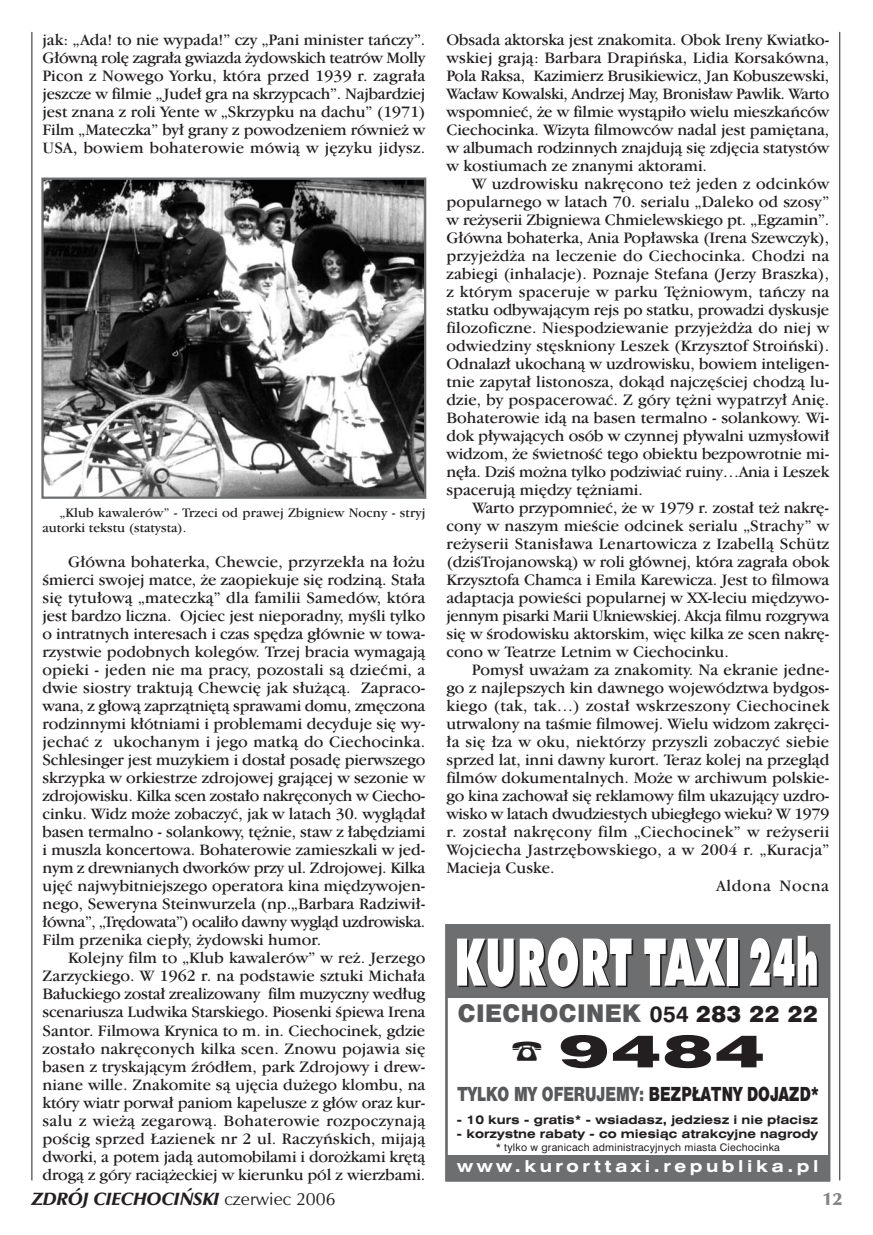
<style>
.page{position:relative;width:873px;height:1235px;background:#fff}
.page>*{position:absolute;margin:0;border:0;box-sizing:border-box;transform-origin:0 0}
.t1{font:900 45px "Swiss 721 PL";color:#231f20;scale:1.7 1}
.t2{font:22.5px "Swiss 721 PL Black No 2";letter-spacing:.02em;color:#58595b}
.t3{font:18px "Swiss 721 PL Black No 2";color:#58595b;scale:.78 1}
.t4{font:italic 900 18px "Zapf Humanist 601 PL";color:#231f20}
.t5{font:900 18px "Zapf Humanist 601 PL";color:#808284}
.t6{font:16.5px/18px "Garamond ITCPL";color:#231f20;text-align:justify}
.t7{font:16.5px "Garamond ITCPL";letter-spacing:.02em;color:#231f20}
.t8{font:16.5px "Garamond ITCPL";letter-spacing:-.02em;color:#231f20}
.t9{font:700 expanded 16.5px "Swiss 721 PL";letter-spacing:.22em;color:#fff}
.t10{font:16.5px "Garamond ITCPL";letter-spacing:.04em;color:#231f20}
.t11{font:13.5px/15px "Garamond ITCPL";letter-spacing:.01em;color:#231f20}
.t12{font:700 expanded 12px "Swiss 721 PL";color:#231f20}
.t13{font:10.5px "Swiss 721 PL";letter-spacing:.02em;color:#231f20}
.s1{font-family:"Swiss 721 PL";font-weight:700;color:#231f20}
.s2{font-family:"Swiss 721 PL";font-weight:900;color:#231f20}
.s3{color:#231f20}
.s4{font-weight:400;font-style:normal}
</style>
<div class="page">
<hr style="left:840px;top:32px;width:1px;height:1148px;background:#231f20">
<hr style="left:32px;top:32px;width:1px;height:1148px;background:#231f20">
<img style="left:44px;top:180px;width:379px;height:316px">
<div style="left:41px;top:177px;width:385px;height:322px;border:2px solid #6c6e70"></div>
<div style="left:446px;top:1154px;width:383px;height:26px;background:#6c6e70"></div>
<div style="left:446px;top:925px;width:383px;height:72px;background:#6c6e70"></div>
<div style="left:445px;top:924px;width:385px;height:257px;border:2px solid #6c6e70"></div>
<svg style="left:457px;top:937px;width:176px;height:51px"></svg>
<svg style="left:749px;top:935px;width:70px;height:52px"></svg>
<div style="left:729px;top:940px;width:10px;height:47px;background:#fff"></div>
<svg style="left:644px;top:938px;width:83px;height:49px"></svg>
<div style="left:727px;top:938px;width:11px;height:47px;background:#fff"></div>
<p class="t6" style="left:43px;top:32px;width:384px">jak: „Ada! to nie wypada!” czy „Pani minister taƒczy”.<br>G∏ównà rol´ zagra∏a gwiazda ˝ydowskich teatrów Molly Picon z Nowego Yorku, która przed 1939 r. zagra∏a jeszcze w filmie „Jude∏ gra na skrzypcach”. Najbardziej jest znana z roli Yente w „Skrzypku na dachu” (1971)<br>Film „Mateczka” by∏ grany z powodzeniem równie˝ w USA, bowiem bohaterowie mówià w j´zyku jidysz.</p>
<p class="t11" style="left:43px;top:506px;width:384px;text-indent:17px">„Klub kawalerów” - Trzeci od prawej Zbigniew Nocny - stryj autorki tekstu (statysta).</p>
<p class="t6" style="left:43px;top:554px;width:384px;text-indent:26px">G∏ówna bohaterka, Chewcie, przyrzek∏a na ∏o˝u Êmierci swojej matce, ˝e zaopiekuje si´ rodzinà. Sta∏a si´ tytu∏owà „mateczkà” dla familii Samedów, która jest bardzo liczna. Ojciec jest nieporadny, myÊli tylko o intratnych interesach i czas sp´dza g∏ównie w towa&shy;rzystwie podobnych kolegów. Trzej bracia wymagajà opieki - jeden nie ma pracy, pozostali sà dzieçmi, a dwie siostry traktujà Chewci´ jak s∏u˝àcà. Zapraco&shy;wana, z g∏owà zaprzàtni´tà sprawami domu, zm´czona rodzinnymi k∏ótniami i problemami decyduje si´ wy&shy;jechaç z ukochanym i jego matkà do Ciechocinka.<br>Schlesinger jest muzykiem i dosta∏ posad´ pierwszego skrzypka w orkiestrze zdrojowej grajàcej w sezonie w zdrojowisku. Kilka scen zosta∏o nakr´conych w Ciecho&shy;cinku. Widz mo˝e zobaczyç, jak w latach 30. wyglàda∏ basen termalno - solankowy, t´˝nie, staw z ∏ab´dziami i muszla koncertowa. Bohaterowie zamieszkali w jed&shy;nym z drewnianych dworków przy ul. Zdrojowej. Kilka uj´ç najwybitniejszego operatora kina mi´dzywojen&shy;nego, Seweryna Steinwurzela (np.„Barbara Radziwi∏- ∏ówna”, „Tr´dowata”) ocali∏o dawny wyglàd uzdrowiska.<br>Film przenika ciep∏y, ˝ydowski humor.</p>
<p class="t6" style="left:43px;top:950px;width:384px;text-indent:26px">Kolejny film to „Klub kawalerów” w re˝. Jerzego Zarzyckiego. W 1962 r. na podstawie sztuki Micha∏a Ba∏uckiego zosta∏ zrealizowany film muzyczny wed∏ug scenariusza Ludwika Starskiego. Piosenki Êpiewa Irena Santor. Filmowa Krynica to m. in. Ciechocinek, gdzie zosta∏o nakr´conych kilka scen. Znowu pojawia si´ basen z tryskajàcym êród∏em, park Zdrojowy i drew&shy;niane wille. Znakomite sà uj´cia du˝ego klombu, na który wiatr porwa∏ paniom kapelusze z g∏ów oraz kur&shy;salu z wie˝à zegarowà. Bohaterowie rozpoczynajà poÊcig sprzed ¸azienek nr 2 ul. Raczyƒskich, mijajà dworki, a potem jadà automobilami i doro˝kami kr´tà drogà z góry racià˝eckiej w kierunku pól z wierzbami.</p>
<p class="t6" style="left:446px;top:32px;width:384px">Obsada aktorska jest znakomita. Obok Ireny Kwiatko&shy;wskiej grajà: Barbara Drapiƒska, Lidia Korsakówna, Pola Raksa, Kazimierz Brusikiewicz, Jan Kobuszewski, Wac∏aw Kowalski, Andrzej May, Bronis∏aw Pawlik. Warto wspomnieç, ˝e w filmie wystàpi∏o wielu mieszkaƒców Ciechocinka. Wizyta filmowców nadal jest pami´tana, w albumach rodzinnych znajdujà si´ zdj´cia statystów w kostiumach ze znanymi aktorami.</p>
<p class="t6" style="left:446px;top:176px;width:384px;text-indent:26px">W uzdrowisku nakr´cono te˝ jeden z odcinków popularnego w latach 70. serialu „Daleko od szosy” w re˝yserii Zbigniewa Chmielewskiego pt. „Egzamin”.<br>G∏ówna bohaterka, Ania Pop∏awska (Irena Szewczyk), przyje˝d˝a na leczenie do Ciechocinka. Chodzi na zabiegi (inhalacje). Poznaje Stefana (Jerzy Braszka), z którym spaceruje w parku T´˝niowym, taƒczy na statku odbywajàcym rejs po statku, prowadzi dyskusje filozoficzne. Niespodziewanie przyje˝d˝a do niej w odwiedziny st´skniony Leszek (Krzysztof Stroiƒski).<br>Odnalaz∏ ukochanà w uzdrowisku, bowiem inteligen&shy;tnie zapyta∏ listonosza, dokàd najcz´Êciej chodzà lu&shy;dzie, by pospacerowaç. Z góry t´˝ni wypatrzy∏ Ani´.<br>Bohaterowie idà na basen termalno - solankowy. Wi&shy;dok p∏ywajàcych osób w czynnej p∏ywalni uzmys∏owi∏ widzom, ˝e ÊwietnoÊç tego obiektu bezpowrotnie mi&shy;n´∏a. DziÊ mo˝na tylko podziwiaç ruiny…Ania i Leszek spacerujà mi´dzy t´˝niami.</p>
<p class="t6" style="left:446px;top:500px;width:384px;text-indent:26px">Warto przypomnieç, ˝e w 1979 r. zosta∏ te˝ nakr´- cony w naszym mieÊcie odcinek serialu „Strachy” w re˝yserii Stanis∏awa Lenartowicza z Izabellà Schütz (dziÊTrojanowskà) w roli g∏ównej, która zagra∏a obok Krzysztofa Chamca i Emila Karewicza. Jest to filmowa adaptacja powieÊci popularnej w XX-leciu mi´dzywo&shy;jennym pisarki Marii Ukniewskiej. Akcja filmu rozgrywa si´ w Êrodowisku aktorskim, wi´c kilka ze scen nakr´- cono w Teatrze Letnim w Ciechocinku.</p>
<p class="t6" style="left:472px;top:662px;width:359px">Pomys∏ uwa˝am za znakomity. Na ekranie jedne-</p>
<p class="t6" style="left:446px;top:680px;width:384px">go z najlepszych kin dawnego województwa bydgos-</p>
<p class="t7" style="left:446px;top:699px;width:384px">kiego (tak, tak…) zosta∏ wskrzeszony Ciechocinek</p>
<p class="t6" style="left:446px;top:716px;width:384px">utrwalony na taÊmie filmowej. Wielu widzom zakr´ci-</p>
<p class="t6" style="left:446px;top:734px;width:384px">∏a si´ ∏za w oku, niektórzy przyszli zobaczyç siebie</p>
<p class="t6" style="left:446px;top:752px;width:384px">sprzed lat, inni dawny kurort. Teraz kolej na przeglàd</p>
<p class="t6" style="left:446px;top:770px;width:384px">filmów dokumentalnych. Mo˝e w archiwum polskie-</p>
<p class="t6" style="left:446px;top:788px;width:384px">go kina zachowa∏ si´ reklamowy film ukazujàcy uzdro-</p>
<p class="t8" style="left:446px;top:807px;width:384px">wisko w latach dwudziestych ubieg∏ego wieku? W 1979</p>
<p class="t7" style="left:446px;top:825px;width:384px">r. zosta∏ nakr´cony film „Ciechocinek” w re˝yserii</p>
<p class="t6" style="left:446px;top:842px;width:384px">Wojciecha Jastrz´bowskiego, a w 2004 r. „Kuracja”</p>
<p class="t6" style="left:446px;top:860px;width:110px">Macieja Cuske.</p>
<p class="t10" style="left:716px;top:879px;width:114px">Aldona Nocna</p>
<h2 class="t2" style="left:458px;top:1002px;width:362px">CIECHOCINEK <span class="s1">054</span> <span class="s2">283 22 22</span></h2>
<h1 class="t1" style="left:511px;top:1029px;width:151px">☎ 9484</h1>
<p class="t3" style="left:457px;top:1085px;width:465px">TYLKO MY OFERUJEMY: <span class="s3">BEZP¸ATNY DOJAZD*</span></p>
<p class="t12" style="left:457px;top:1114px;width:363px">- 10 kurs - gratis* - wsiadasz, jedziesz i nie p∏acisz</p>
<p class="t12" style="left:457px;top:1127px;width:363px">- korzystne rabaty - co miesiàc atrakcyjne nagrody</p>
<p class="t13" style="left:496px;top:1141px;width:286px">* tylko w granicach administracyjnych miasta Ciechocinka</p>
<p class="t9" style="left:457px;top:1158px;width:363px">www.kurorttaxi.republika.pl</p>
<p class="t4" style="left:32px;top:1190px;width:305px">ZDRÓJ CIECHOCI¡SKI <span class="s4">czerwiec 2006</span></p>
<p class="t5" style="left:823px;top:1190px;width:21px">12</p>
</div>
